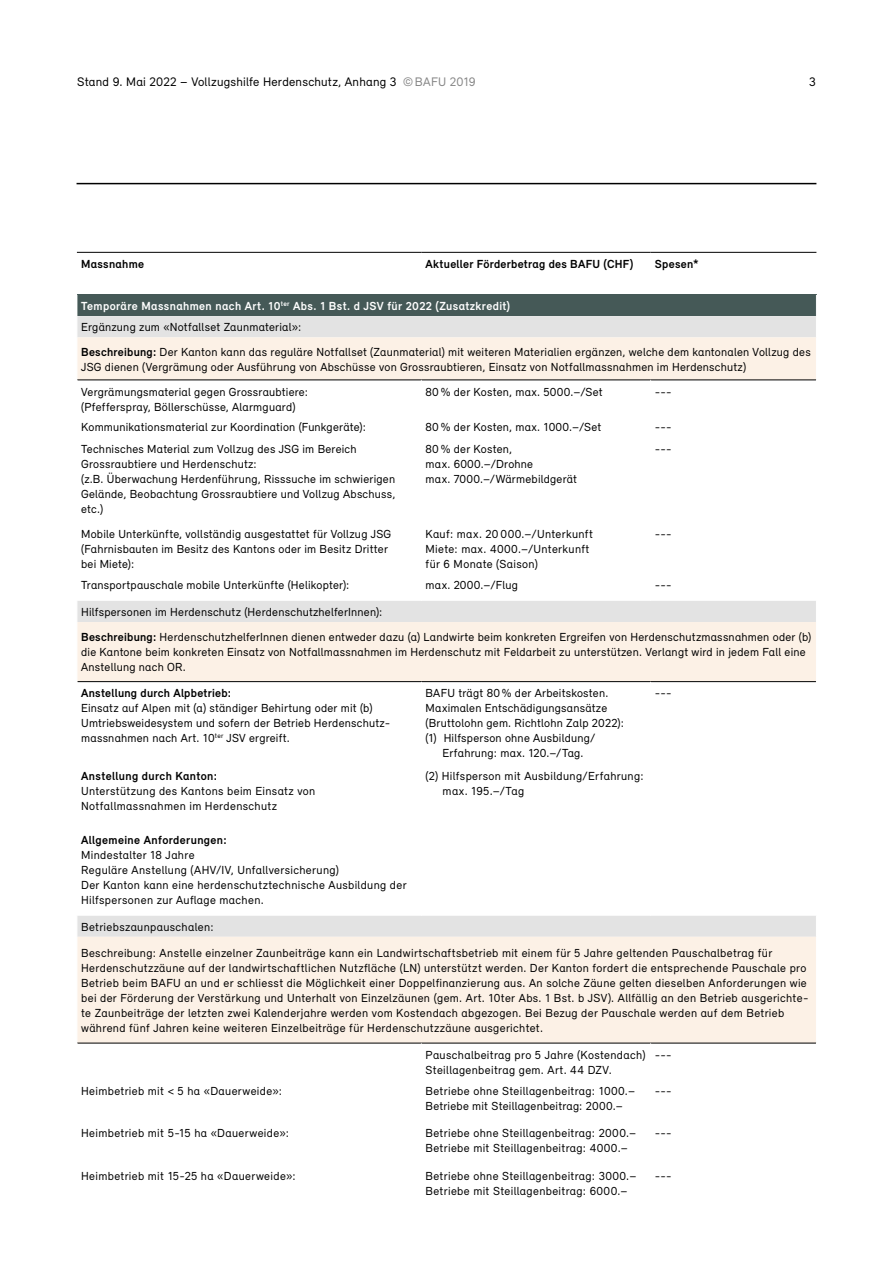
<style>
.page{position:relative;width:893px;height:1263px;background:#fff}
.page>*{position:absolute;margin:0;border:0;box-sizing:border-box;transform-origin:0 0}
._07_Seitentitel{font:12.75px "Relevant";letter-spacing:.02em;color:#000}
._12_Grundtext_links{font:12px/15px "Relevant";letter-spacing:.025em;color:#000}
._12_Grundtext_links-2{font:700 12px "Relevant";letter-spacing:.03em;color:#000}
._12_Grundtext_links-3{font:700 12px "Relevant";letter-spacing:.035em;color:#fff}
._12_Tabellenkopf{font:700 12px "Relevant";letter-spacing:.02em;color:#000}
.s1{color:#878787}
.s2{font-weight:700}
</style>
<div class="page">
<hr style="left:77px;top:183px;width:739px;height:1px;background:#000">
<div style="left:77px;top:295px;width:739px;height:21px;background:#455957"></div>
<div style="left:78px;top:316px;width:738px;height:21px;background:#e3e3e3"></div>
<svg style="left:78px;top:337px;width:738px;height:706px"></svg>
<svg style="left:78px;top:682px;width:738px;height:233px"></svg>
<hr style="left:77px;top:252px;width:344px;height:1px;background:#000">
<hr style="left:77px;top:379px;width:344px;height:1px;background:#000">
<hr style="left:421px;top:379px;width:230px;height:1px;background:#000">
<hr style="left:651px;top:379px;width:165px;height:1px;background:#000">
<hr style="left:77px;top:681px;width:344px;height:1px;background:#000">
<hr style="left:421px;top:681px;width:230px;height:1px;background:#000">
<hr style="left:651px;top:681px;width:165px;height:1px;background:#000">
<svg style="left:77px;top:916px;width:1px;height:21px"></svg>
<hr style="left:421px;top:252px;width:230px;height:1px;background:#000">
<hr style="left:77px;top:1043px;width:344px;height:1px;background:#000">
<hr style="left:421px;top:1043px;width:230px;height:1px;background:#000">
<hr style="left:651px;top:1043px;width:165px;height:1px;background:#000">
<hr style="left:651px;top:252px;width:165px;height:1px;background:#000">
<hr style="left:421px;top:380px;width:1px;height:42px;background:#fff">
<hr style="left:650px;top:380px;width:1px;height:42px;background:#fff">
<svg style="left:421px;top:422px;width:1px;height:22px"></svg>
<svg style="left:650px;top:422px;width:1px;height:22px"></svg>
<hr style="left:421px;top:444px;width:1px;height:84px;background:#fff">
<hr style="left:650px;top:444px;width:1px;height:84px;background:#fff">
<hr style="left:421px;top:528px;width:1px;height:51px;background:#fff">
<hr style="left:650px;top:528px;width:1px;height:51px;background:#fff">
<svg style="left:421px;top:579px;width:1px;height:22px"></svg>
<svg style="left:650px;top:579px;width:1px;height:22px"></svg>
<hr style="left:77px;top:622px;width:1px;height:60px;background:#fff">
<hr style="left:421px;top:682px;width:1px;height:89px;background:#fff">
<hr style="left:650px;top:682px;width:1px;height:89px;background:#fff">
<hr style="left:421px;top:771px;width:1px;height:64px;background:#fff">
<hr style="left:650px;top:771px;width:1px;height:64px;background:#fff">
<hr style="left:421px;top:835px;width:1px;height:80px;background:#fff">
<hr style="left:650px;top:835px;width:1px;height:80px;background:#fff">
<hr style="left:421px;top:1043px;width:1px;height:42px;background:#fff">
<hr style="left:650px;top:1043px;width:1px;height:42px;background:#fff">
<svg style="left:77px;top:601px;width:1px;height:21px"></svg>
<hr style="left:77px;top:1043px;width:1px;height:42px;background:#fff">
<svg style="left:77px;top:295px;width:1px;height:42px"></svg>
<p class="_07_Seitentitel" style="left:77px;top:74px;width:400px">Stand 9. Mai 2022 – Vollzugshilfe Herdenschutz, Anhang 3 <span class="s1">©BAFU 2019</span></p>
<p class="_07_Seitentitel" style="left:809px;top:74px;width:8px">3</p>
<p class="_12_Tabellenkopf" style="left:81px;top:257px;width:64px">Massnahme</p>
<p class="_12_Tabellenkopf" style="left:426px;top:257px;width:209px">Aktueller Förderbetrag des BAFU (CHF)</p>
<p class="_12_Tabellenkopf" style="left:655px;top:257px;width:46px">Spesen*</p>
<p class="_12_Grundtext_links-3" style="left:81px;top:299px;width:430px">Temporäre Massnahmen nach Art. 10<sup>ter</sup> Abs. 1 Bst. d JSV für 2022 (Zusatzkredit)</p>
<p class="_12_Grundtext_links" style="left:81px;top:319px;width:222px">Ergänzung zum «Notfallset Zaunmaterial»:</p>
<p class="_12_Grundtext_links" style="left:81px;top:344px;width:731px"><span class="s2">Beschreibung:</span> Der Kanton kann das reguläre Notfallset (Zaunmaterial) mit weiteren Materialien ergänzen, welche dem kantonalen Vollzug des<br>JSG dienen (Vergrämung oder Ausführung von Abschüsse von Grossraubtieren, Einsatz von Notfallmassnahmen im Herdenschutz)</p>
<p class="_12_Grundtext_links" style="left:81px;top:384px;width:228px">Vergrämungsmaterial gegen Grossraubtiere:</p>
<p class="_12_Grundtext_links" style="left:81px;top:399px;width:216px">(Pfefferspray, Böllerschüsse, Alarmguard)</p>
<p class="_12_Grundtext_links" style="left:426px;top:384px;width:179px">80 % der Kosten, max. 5000.–/Set</p>
<p class="_12_Grundtext_links" style="left:655px;top:384px;width:18px">---</p>
<p class="_12_Grundtext_links" style="left:81px;top:420px;width:286px">Kommunikationsmaterial zur Koordination (Funkgeräte):</p>
<p class="_12_Grundtext_links" style="left:426px;top:420px;width:177px">80 % der Kosten, max. 1000.–/Set</p>
<p class="_12_Grundtext_links" style="left:655px;top:420px;width:18px">---</p>
<p class="_12_Grundtext_links" style="left:81px;top:441px;width:277px">Technisches Material zum Vollzug des JSG im Bereich<br>Grossraubtiere und Herdenschutz:</p>
<p class="_12_Grundtext_links" style="left:81px;top:471px;width:316px;text-align:justify">(z.B. Überwachung Herdenführung, Risssuche im schwierigen Gelände, Beobachtung Grossraubtiere und Vollzug Abschuss, etc.)</p>
<p class="_12_Grundtext_links" style="left:426px;top:441px;width:88px">80 % der Kosten,</p>
<p class="_12_Grundtext_links" style="left:426px;top:456px;width:109px">max. 6000.–/Drohne</p>
<p class="_12_Grundtext_links" style="left:426px;top:471px;width:153px">max. 7000.–/Wärmebildgerät</p>
<p class="_12_Grundtext_links" style="left:655px;top:441px;width:18px">---</p>
<p class="_12_Grundtext_links" style="left:81px;top:526px;width:312px">Mobile Unterkünfte, vollständig ausgestattet für Vollzug JSG (Fahrnisbauten im Besitz des Kantons oder im Besitz Dritter bei Miete):</p>
<p class="_12_Grundtext_links" style="left:426px;top:526px;width:169px">Kauf: max. 20 000.–/Unterkunft</p>
<p class="_12_Grundtext_links" style="left:426px;top:541px;width:165px">Miete: max. 4000.–/Unterkunft für 6 Monate (Saison)</p>
<p class="_12_Grundtext_links" style="left:655px;top:526px;width:18px">---</p>
<p class="_12_Grundtext_links" style="left:81px;top:577px;width:270px">Transportpauschale mobile Unterkünfte (Helikopter):</p>
<p class="_12_Grundtext_links" style="left:426px;top:577px;width:94px">max. 2000.–/Flug</p>
<p class="_12_Grundtext_links" style="left:655px;top:577px;width:18px">---</p>
<p class="_12_Grundtext_links" style="left:81px;top:604px;width:303px">Hilfspersonen im Herdenschutz (HerdenschutzhelferInnen):</p>
<p class="_12_Grundtext_links" style="left:81px;top:629px;width:732px"><span class="s2">Beschreibung:</span> HerdenschutzhelferInnen dienen entweder dazu (a) Landwirte beim konkreten Ergreifen von Herdenschutzmassnahmen oder (b) die Kantone beim konkreten Einsatz von Notfallmassnahmen im Herdenschutz mit Feldarbeit zu unterstützen. Verlangt wird in jedem Fall eine<br>Anstellung nach OR.</p>
<p class="_12_Grundtext_links-2" style="left:81px;top:686px;width:151px">Anstellung durch Alpbetrieb:</p>
<p class="_12_Grundtext_links" style="left:81px;top:700px;width:311px">Einsatz auf Alpen mit (a) ständiger Behirtung oder mit (b)<br>Umtriebsweidesystem und sofern der Betrieb Herdenschutz&shy;massnahmen nach Art. 10<sup>ter</sup> JSV ergreift.</p>
<p class="_12_Grundtext_links" style="left:426px;top:685px;width:200px">BAFU trägt 80 % der Arbeitskosten.<br>Maximalen Entschädigungsansätze (Bruttolohn gem. Richtlohn Zalp 2022):</p>
<p class="_12_Grundtext_links" style="left:426px;top:730px;width:171px;text-align:center">(1) Hilfsperson ohne Ausbildung/<br>Erfahrung: max. 120.–/Tag.</p>
<p class="_12_Grundtext_links" style="left:655px;top:685px;width:18px">---</p>
<p class="_12_Grundtext_links-2" style="left:81px;top:769px;width:137px">Anstellung durch Kanton:</p>
<p class="_12_Grundtext_links" style="left:81px;top:783px;width:236px">Unterstützung des Kantons beim Einsatz von<br>Notfallmassnahmen im Herdenschutz</p>
<p class="_12_Grundtext_links" style="left:443px;top:768px;width:203px;text-indent:-17px">(2) Hilfsperson mit Ausbildung/Erfahrung: max. 195.–/Tag</p>
<p class="_12_Grundtext_links-2" style="left:81px;top:832px;width:147px">Allgemeine Anforderungen:</p>
<p class="_12_Grundtext_links" style="left:81px;top:847px;width:115px">Mindestalter 18 Jahre</p>
<p class="_12_Grundtext_links" style="left:81px;top:862px;width:259px">Reguläre Anstellung (AHV/IV, Unfallversicherung)</p>
<p class="_12_Grundtext_links" style="left:81px;top:877px;width:327px">Der Kanton kann eine herdenschutztechnische Ausbildung der<br>Hilfspersonen zur Auflage machen.</p>
<p class="_12_Grundtext_links" style="left:81px;top:919px;width:134px">Betriebszaunpauschalen:</p>
<p class="_12_Grundtext_links" style="left:81px;top:945px;width:729px">Beschreibung: Anstelle einzelner Zaunbeiträge kann ein Landwirtschaftsbetrieb mit einem für 5 Jahre geltenden Pauschalbetrag für Herdenschutzzäune auf der landwirtschaftlichen Nutzfläche (LN) unterstützt werden. Der Kanton fordert die entsprechende Pauschale pro Betrieb beim BAFU an und er schliesst die Möglichkeit einer Doppelfinanzierung aus. An solche Zäune gelten dieselben Anforderungen wie bei der Förderung der Verstärkung und Unterhalt von Einzelzäunen (gem. Art. 10ter Abs. 1 Bst. b JSV). Allfällig an den Betrieb ausgerichte&shy;te Zaunbeiträge der letzten zwei Kalenderjahre werden vom Kostendach abgezogen. Bei Bezug der Pauschale werden auf dem Betrieb während fünf Jahren keine weiteren Einzelbeiträge für Herdenschutzzäune ausgerichtet.</p>
<p class="_12_Grundtext_links" style="left:426px;top:1047px;width:221px">Pauschalbeitrag pro 5 Jahre (Kostendach)</p>
<p class="_12_Grundtext_links" style="left:426px;top:1062px;width:188px">Steillagenbeitrag gem. Art. 44 DZV.</p>
<p class="_12_Grundtext_links" style="left:655px;top:1047px;width:18px">---</p>
<p class="_12_Grundtext_links" style="left:81px;top:1083px;width:202px">Heimbetrieb mit &lt; 5 ha «Dauerweide»:</p>
<p class="_12_Grundtext_links" style="left:426px;top:1083px;width:211px">Betriebe ohne Steillagenbeitrag: 1000.–</p>
<p class="_12_Grundtext_links" style="left:426px;top:1098px;width:199px">Betriebe mit Steillagenbeitrag: 2000.–</p>
<p class="_12_Grundtext_links" style="left:655px;top:1083px;width:18px">---</p>
<p class="_12_Grundtext_links" style="left:81px;top:1125px;width:209px">Heimbetrieb mit 5-15 ha «Dauerweide»:</p>
<p class="_12_Grundtext_links" style="left:426px;top:1125px;width:212px">Betriebe ohne Steillagenbeitrag: 2000.–</p>
<p class="_12_Grundtext_links" style="left:426px;top:1140px;width:204px">Betriebe mit Steillagenbeitrag: 4000.–</p>
<p class="_12_Grundtext_links" style="left:655px;top:1125px;width:18px">---</p>
<p class="_12_Grundtext_links" style="left:81px;top:1168px;width:216px">Heimbetrieb mit 15-25 ha «Dauerweide»:</p>
<p class="_12_Grundtext_links" style="left:426px;top:1168px;width:212px">Betriebe ohne Steillagenbeitrag: 3000.–</p>
<p class="_12_Grundtext_links" style="left:426px;top:1183px;width:203px">Betriebe mit Steillagenbeitrag: 6000.–</p>
<p class="_12_Grundtext_links" style="left:655px;top:1168px;width:18px">---</p>
</div>
